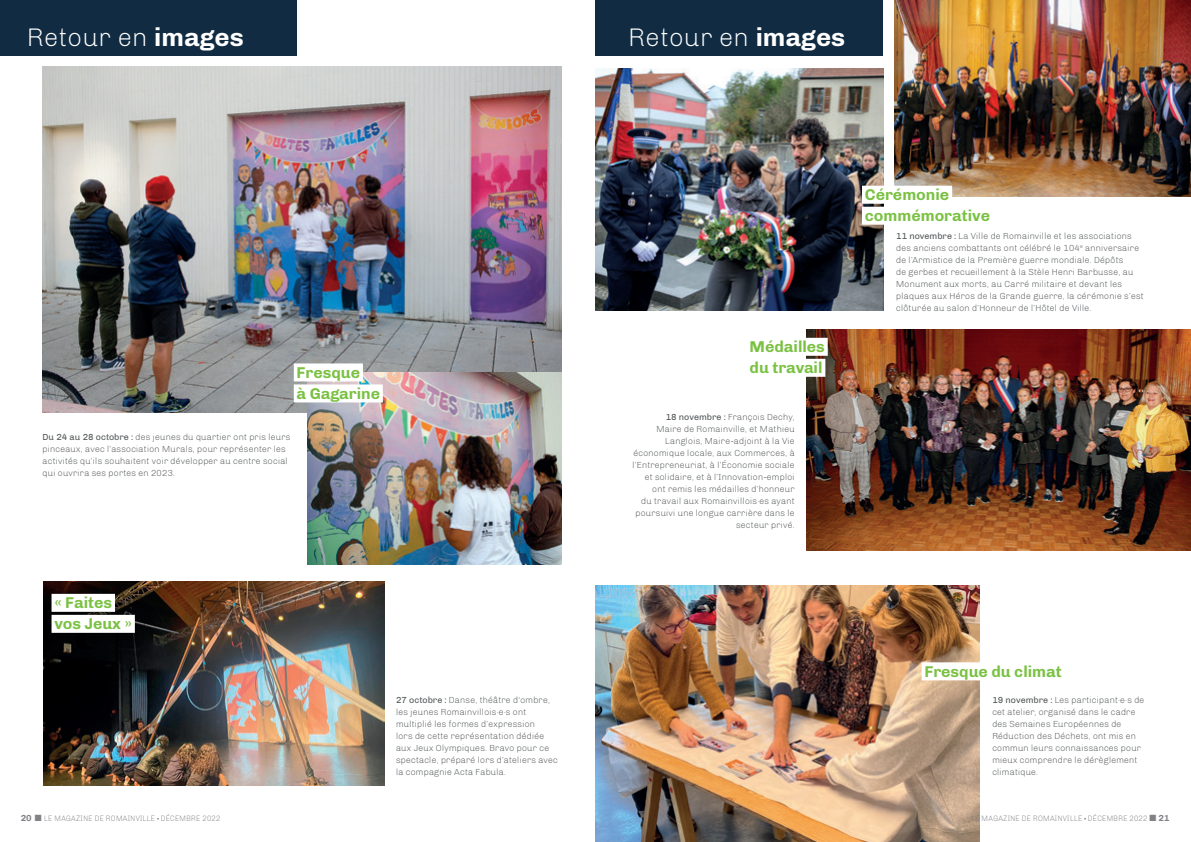
<style>
.page{position:relative;width:1191px;height:842px;background:#fff}
.page>*{position:absolute;margin:0;border:0;box-sizing:border-box;transform-origin:0 0}
.t1{font:300 26px "Chivo";color:#fff}
.t2{font:700 16px/21px "Chivo";color:#7ac142}
.t3{font:300 9px/12px "Chivo";color:#535658}
.t4{font:300 8px "Chivo";letter-spacing:.02em;color:#808286;scale:.9 1}
.s1{font-weight:700}
.s2{font-weight:400}
.s3{font-weight:700;font-size:9px}
.s4{font-weight:900}
</style>
<div class="page">
<img style="left:43px;top:67px;width:518px;height:345px">
<img style="left:595px;top:69px;width:288px;height:241px">
<img style="left:308px;top:373px;width:253px;height:191px">
<div style="left:595px;top:0;width:288px;height:56px;background:#112c42"></div>
<div style="left:0;top:0;width:296px;height:56px;background:#112c42"></div>
<img style="left:43px;top:581px;width:342px;height:204px">
<div style="left:294px;top:363px;width:69px;height:18px;background:#fff"></div>
<div style="left:294px;top:384px;width:89px;height:18px;background:#fff"></div>
<img style="left:894px;top:0;width:297px;height:197px">
<div style="left:52px;top:594px;width:63px;height:18px;background:#fff"></div>
<div style="left:52px;top:615px;width:83px;height:18px;background:#fff"></div>
<div style="left:862px;top:186px;width:90px;height:18px;background:#fff"></div>
<div style="left:862px;top:207px;width:131px;height:18px;background:#fff"></div>
<img style="left:806px;top:330px;width:385px;height:221px">
<div style="left:746px;top:338px;width:81px;height:18px;background:#fff"></div>
<div style="left:746px;top:359px;width:79px;height:18px;background:#fff"></div>
<img style="left:595px;top:586px;width:384px;height:256px">
<div style="left:921px;top:662px;width:143px;height:18px;background:#fff"></div>
<h1 class="t1" style="left:27px;top:22px;width:218px">Retour en <span class="s1">images</span></h1>
<h1 class="t1" style="left:628px;top:22px;width:218px">Retour en <span class="s1">images</span></h1>
<h2 class="t2" style="left:297px;top:362px;width:85px">Fresque<br>à Gagarine</h2>
<p class="t3" style="left:43px;top:431px;width:249px"><span class="s2">Du 24 au 28 octobre :</span> des jeunes du quartier ont pris leurs pinceaux, avec l’association Murals, pour représenter les activités qu’ils souhaitent voir développer au centre social qui ouvrira ses portes en 2023.</p>
<h2 class="t2" style="left:54px;top:592px;width:79px">« Faites vos Jeux »</h2>
<p class="t3" style="left:396px;top:694px;width:164px"><span class="s2">27 octobre :</span> Danse, théâtre d‘ombre, les jeunes Romainvillois·e·s ont multiplié les formes d’expression<br>lors de cette représentation dédiée aux Jeux Olympiques. Bravo pour ce spectacle, préparé lors d’ateliers avec la compagnie Acta Fabula.</p>
<h2 class="t2" style="left:749px;top:336px;width:77px">Médailles du travail</h2>
<p class="t3" style="left:632px;top:411px;width:164px;text-align:right"><span class="s2">18 novembre :</span> François Dechy,<br>Maire de Romainville, et Mathieu Langlois, Maire-adjoint à la Vie économique locale, aux Commerces, à l’Entrepreneuriat, à l’Économie sociale et solidaire, et à l’Innovation-emploi ont remis les médailles d’honneur<br>du travail aux Romainvillois·es ayant poursuivi une longue carrière dans le secteur privé.</p>
<h2 class="t2" style="left:864px;top:184px;width:127px">Cérémonie commémorative</h2>
<p class="t3" style="left:896px;top:229px;width:249px"><span class="s2">11 novembre :</span> La Ville de Romainville et les associations des anciens combattants ont célébré le 104<sup>e</sup> anniversaire de l’Armistice de la Première guerre mondiale. Dépôts<br>de gerbes et recueillement à la Stèle Henri Barbusse, au Monument aux morts, au Carré militaire et devant les plaques aux Héros de la Grande guerre, la cérémonie s’est clôturée au salon d’Honneur de l’Hôtel de Ville.</p>
<h2 class="t2" style="left:924px;top:661px;width:139px">Fresque du climat</h2>
<p class="t3" style="left:992px;top:694px;width:154px"><span class="s2">19 novembre :</span> Les participant·e·s de cet atelier, organisé dans le cadre des Semaines Européennes de<br>Réduction des Déchets, ont mis en commun leurs connaissances pour mieux comprendre le dérèglement climatique.</p>
<p class="t4" style="left:21px;top:814px;width:223px"><span class="s3">20</span> ■ LE MAGAZINE DE ROMAINVILLE <span class="s4">·</span> DÉCEMBRE 2022</p>
<p class="t4" style="left:971px;top:814px;width:222px">LE MAGAZINE DE ROMAINVILLE <span class="s4">·</span> DÉCEMBRE 2022 ■ <span class="s3">21</span></p>
</div>
